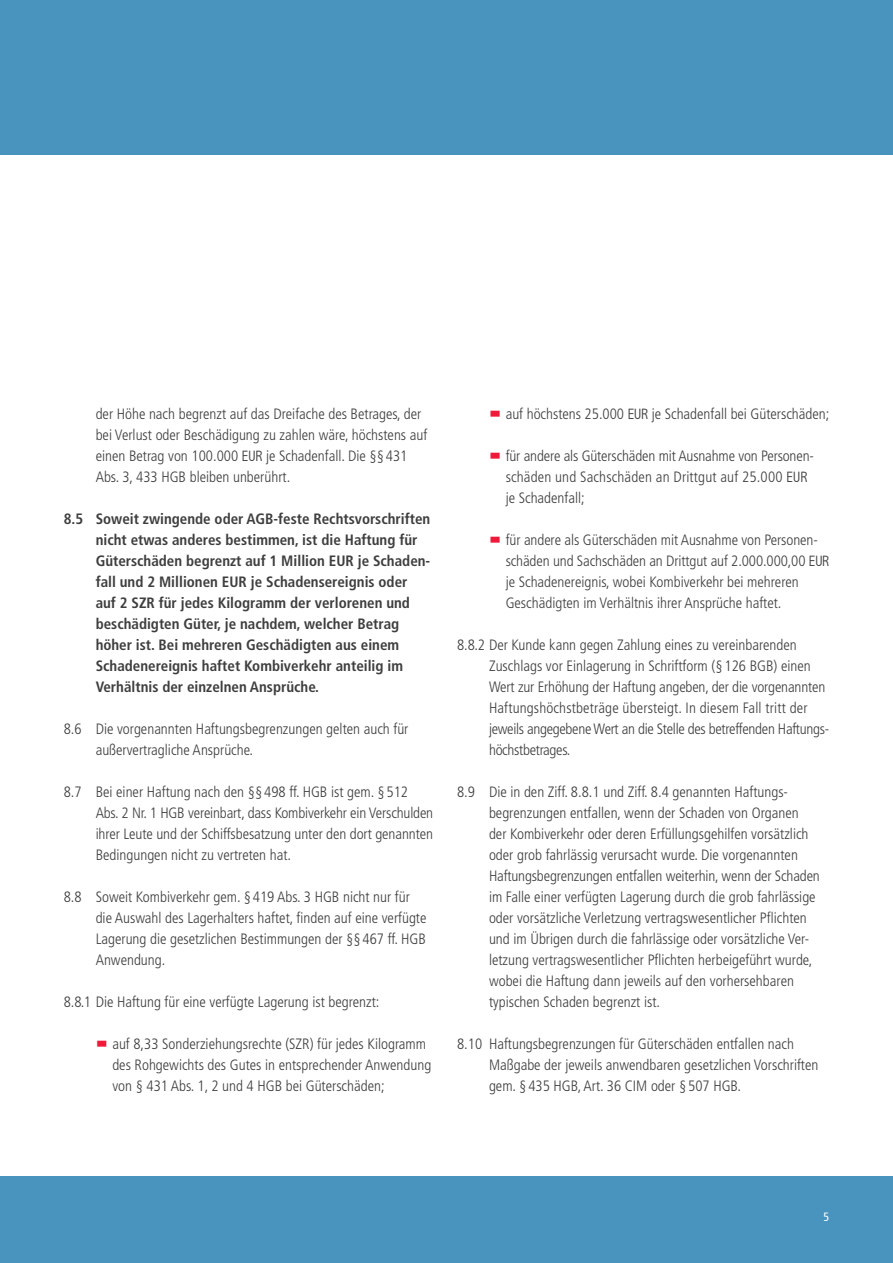
<style>
.page{position:relative;width:893px;height:1263px;background:#fff}
.page>*{position:absolute;margin:0;border:0;box-sizing:border-box;transform-origin:0 0}
.t1{font:300 condensed 15px/21px "Frutiger";color:#3e3e3f}
.t2{font:700 condensed 15px/21px "Frutiger";color:#3e3e3f}
.t3{font:condensed 12px "Frutiger";color:#fff}
.s1{font-family:"Abadi"}
</style>
<div class="page">
<div style="left:0;top:0;width:893px;height:155px;background:#4894bf"></div>
<div style="left:0;top:1176px;width:893px;height:87px;background:#4894bf"></div>
<p class="t1" style="left:96px;top:403px;width:333px">der Höhe nach begrenzt auf das Dreifache des Betrages, der bei Verlust oder Beschädigung zu zahlen wäre, höchstens auf einen Betrag von 100.000 <span class="s1">EUR</span> je Schadenfall. Die §§ 431<br>Abs. 3, 433 HGB bleiben unberührt.</p>
<p class="t2" style="left:96px;top:508px;width:336px;text-indent:-32px">8.5 Soweit zwingende oder AGB-feste Rechtsvorschriften nicht etwas anderes bestimmen, ist die Haftung für Güterschäden begrenzt auf 1 Million EUR je Schaden&shy;fall und 2 Millionen EUR je Schadensereignis oder auf 2 SZR für jedes Kilogramm der verlorenen und beschädigten Güter, je nachdem, welcher Betrag höher ist. Bei mehreren Geschädigten aus einem Schadenereignis haftet Kombiverkehr anteilig im Verhältnis der einzelnen Ansprüche.</p>
<p class="t1" style="left:96px;top:718px;width:314px;text-indent:-32px">8.6 Die vorgenannten Haftungsbegrenzungen gelten auch für außervertragliche Ansprüche.</p>
<p class="t1" style="left:96px;top:781px;width:339px;text-indent:-32px">8.7 Bei einer Haftung nach den §§ 498 ff. HGB ist gem. § 512<br>Abs. 2 Nr. 1 HGB vereinbart, dass Kombiverkehr ein Verschulden ihrer Leute und der Schiffsbesatzung unter den dort genannten Bedingungen nicht zu vertreten hat.</p>
<p class="t1" style="left:96px;top:886px;width:332px;text-indent:-32px">8.8 Soweit Kombiverkehr gem. § 419 Abs. 3 HGB nicht nur für die Auswahl des Lagerhalters haftet, finden auf eine verfügte Lagerung die gesetzlichen Bestimmungen der §§ 467 ff. HGB Anwendung.</p>
<p class="t1" style="left:64px;top:991px;width:317px">8.8.1 Die Haftung für eine verfügte Lagerung ist begrenzt:</p>
<p class="t1" style="left:112px;top:1033px;width:320px">auf 8,33 Sonderziehungsrechte (SZR) für jedes Kilogramm des Rohgewichts des Gutes in entsprechender Anwendung von § 431 Abs. 1, 2 und 4 HGB bei Güterschäden;</p>
<p class="t1" style="left:506px;top:403px;width:325px">auf höchstens 25.000 <span class="s1">EUR</span> je Schadenfall bei Güterschäden;</p>
<p class="t1" style="left:506px;top:445px;width:310px">für andere als Güterschäden mit Ausnahme von Personen&shy;schäden und Sachschäden an Drittgut auf 25.000 <span class="s1">EUR </span>je Schadenfall;</p>
<p class="t1" style="left:506px;top:529px;width:325px">für andere als Güterschäden mit Ausnahme von Personen&shy;schäden und Sachschäden an Drittgut auf 2.000.000,00 <span class="s1">EUR </span>je Schadenereignis, wobei Kombiverkehr bei mehreren Geschädigten im Verhältnis ihrer Ansprüche haftet.</p>
<p class="t1" style="left:489px;top:634px;width:342px;text-indent:-32px">8.8.2 Der Kunde kann gegen Zahlung eines zu vereinbarenden Zuschlags vor Einlagerung in Schriftform (§ 126 BGB) einen Wert zur Erhöhung der Haftung angeben, der die vorgenannten Haftungshöchstbeträge übersteigt. In diesem Fall tritt der jeweils angegebene Wert an die Stelle des betreffenden Haftungs&shy;höchstbetrages.</p>
<p class="t1" style="left:489px;top:781px;width:332px;text-indent:-32px">8.9 Die in den Ziff. 8.8.1 und Ziff. 8.4 genannten Haftungs&shy;begrenzungen entfallen, wenn der Schaden von Organen der Kombiverkehr oder deren Erfüllungsgehilfen vorsätzlich oder grob fahrlässig verursacht wurde. Die vorgenannten Haftungsbegrenzungen entfallen weiterhin, wenn der Schaden im Falle einer verfügten Lagerung durch die grob fahrlässige oder vorsätzliche Verletzung vertragswesentlicher Pflichten und im Übrigen durch die fahrlässige oder vorsätzliche Ver&shy;letzung vertragswesentlicher Pflichten herbeigeführt wurde, wobei die Haftung dann jeweils auf den vorhersehbaren typischen Schaden begrenzt ist.</p>
<p class="t1" style="left:489px;top:1033px;width:331px;text-indent:-32px">8.10 Haftungsbegrenzungen für Güterschäden entfallen nach<br>Maßgabe der jeweils anwendbaren gesetzlichen Vorschriften gem. § 435 HGB, Art. 36 CIM oder § 507 HGB.</p>
<p class="t3" style="left:823px;top:1210px;width:7px">5</p>
</div>
